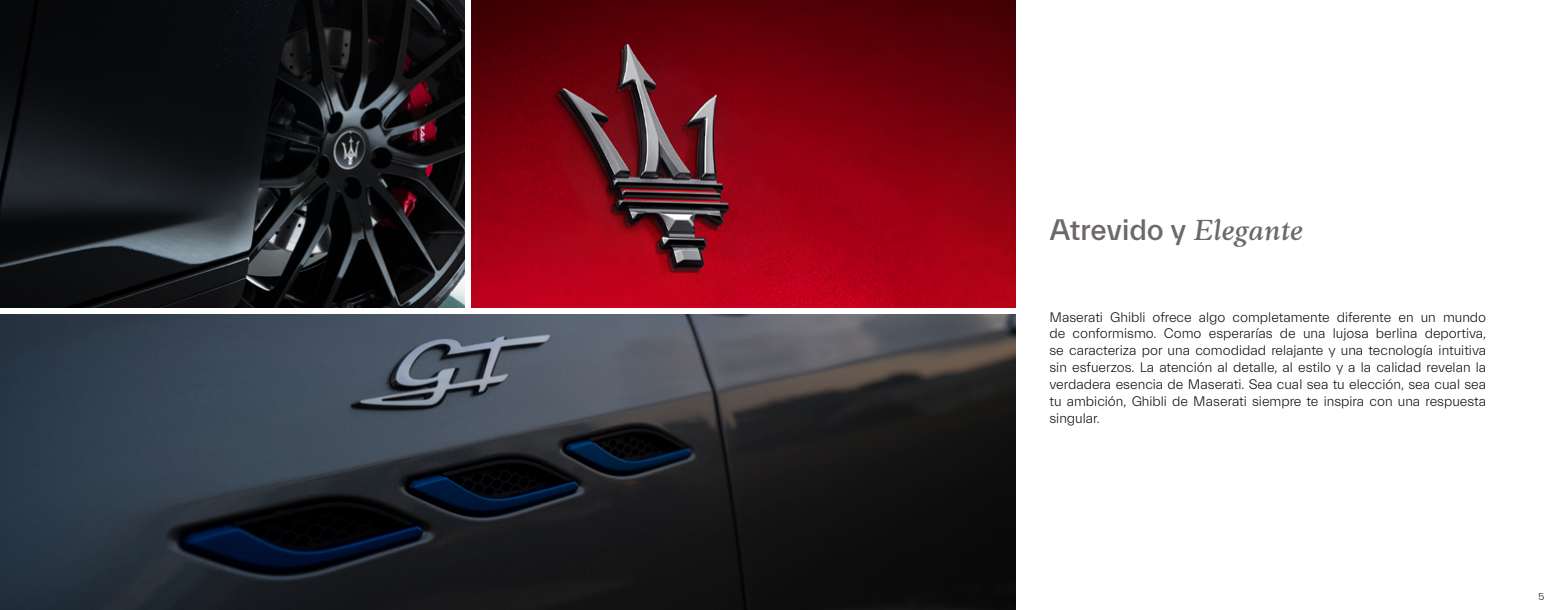
<style>
.page{position:relative;width:1560px;height:610px;background:#fff}
.page>*{position:absolute;margin:0;border:0;box-sizing:border-box;transform-origin:0 0}
.t1{font:500 30px "Everett";color:#6c6968}
.t2{font:300 14px/16.8px "Everett";color:#000;text-align:justify}
.t3{font:300 10px "Everett";color:#000}
.s1{font-family:"Anko";font-style:italic}
</style>
<div class="page">
<img style="left:0;top:0;width:464px;height:308px">
<img style="left:471px;top:0;width:543px;height:307px">
<img style="left:0;top:315px;width:1014px;height:294px">
<h1 class="t1" style="left:1049px;top:213px;width:254px">Atrevido y <span class="s1">Elegante</span></h1>
<p class="t2" style="left:1049px;top:308px;width:438px">Maserati Ghibli ofrece algo completamente diferente en un mundo de conformismo. Como esperarías de una lujosa berlina deportiva, se caracteriza por una comodidad relajante y una tecnología intuitiva sin esfuerzos. La atención al detalle, al estilo y a la calidad revelan la verdadera esencia de Maserati. Sea cual sea tu elección, sea cual sea tu ambición, Ghibli de Maserati siempre te inspira con una respuesta singular.</p>
<p class="t3" style="left:1538px;top:591px;width:7px">5</p>
</div>
